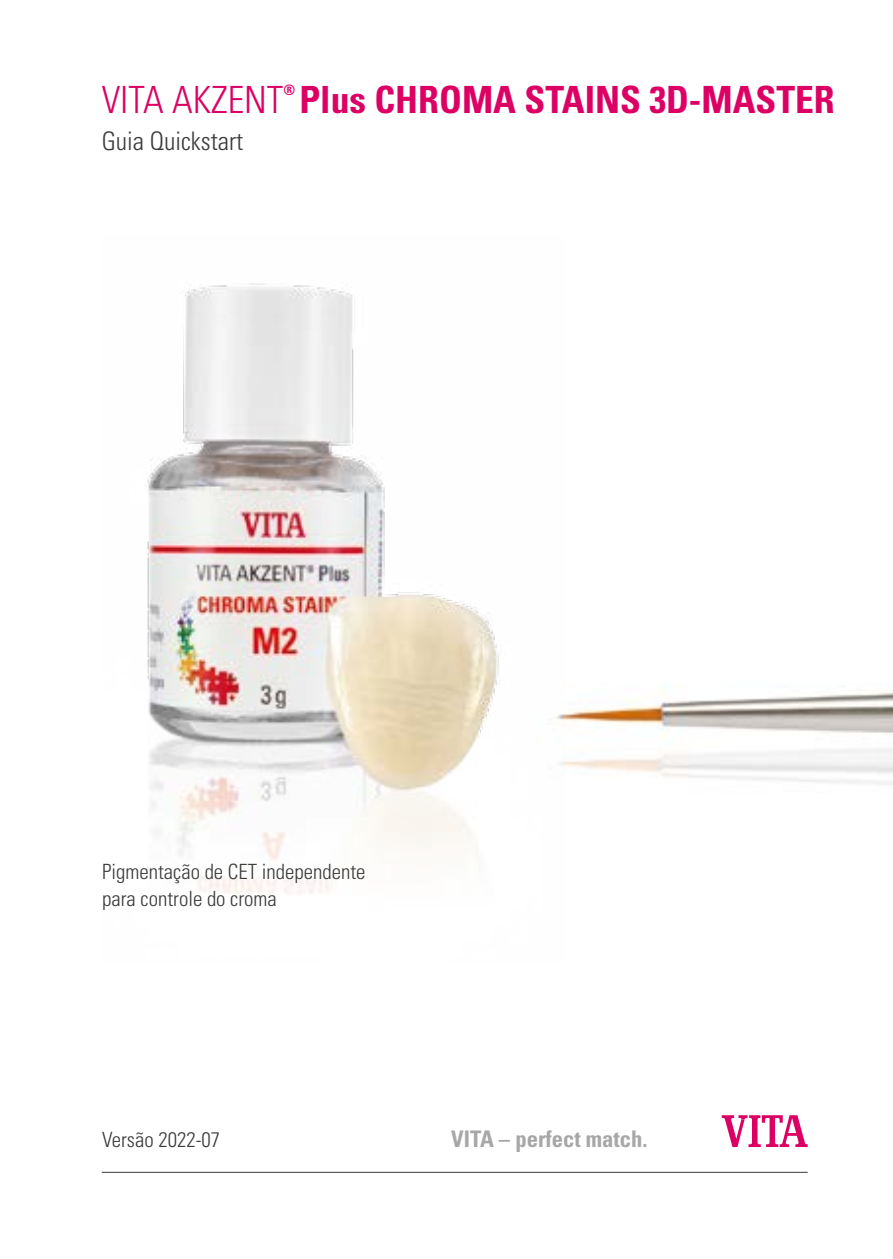
<style>
.page{position:relative;width:893px;height:1259px;background:#fff}
.page>*{position:absolute;margin:0;border:0;box-sizing:border-box;transform-origin:0 0}
.t1{font:700 condensed 37.5px "Univers LT Std";color:#dd0064}
.t2{font:300 condensed 25.5px "Univers LT Std";color:#3b3b3a}
.t3{font:700 condensed 22.8px "Univers LT Std";color:#a7a7a8}
.t4{font:300 condensed 21px/27px "Univers LT Std";color:#3b3b3a}
.t5{font:700 condensed 14.4px "Univers LT Std";color:#dd0064}
.s1{font-weight:300}
</style>
<div class="page">
<img style="left:564px;top:685px;width:329px;height:100px">
<img style="left:147px;top:283px;width:417px;height:611px">
<hr style="left:102px;top:1171px;width:706px;height:1px;background:#3b3b3a">
<svg style="left:722px;top:1115px;width:86px;height:32px"></svg>
<p class="t5" style="left:283px;top:81px;width:13px">®</p>
<h1 class="t1" style="left:102px;top:77px;width:734px"><span class="s1">VITA AKZENT</span> Plus CHROMA STAINS 3D-MASTER</h1>
<p class="t2" style="left:102px;top:126px;width:143px">Guia Quickstart</p>
<p class="t4" style="left:102px;top:858px;width:265px">Pigmentação de CET independente para controle do croma</p>
<p class="t4" style="left:102px;top:1125px;width:120px">Versão 2022-07</p>
<p class="t3" style="left:451px;top:1125px;width:198px">VITA – perfect match.</p>
</div>
